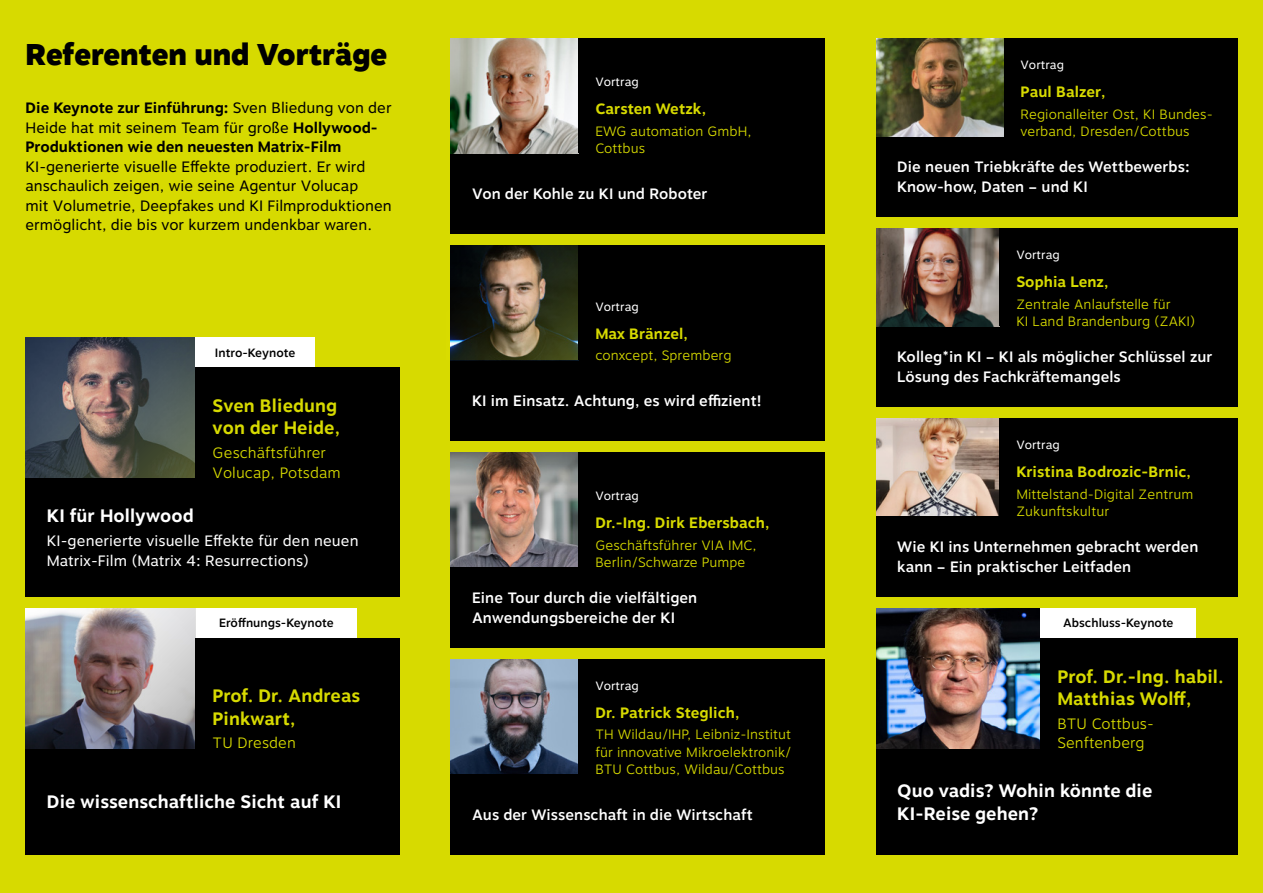
<style>
.page{position:relative;width:1263px;height:893px;background:#d7da00}
.page>*{position:absolute;margin:0;border:0;box-sizing:border-box;transform-origin:0 0}
.t1{font:900 30px "Motiva Sans";letter-spacing:-.015em;color:#000}
.t2{font:700 18px/22.5px "Motiva Sans";letter-spacing:.005em;color:#fff}
.t3{font:700 18px/22.5px "Motiva Sans";letter-spacing:.005em;color:#d7da00}
.t4{font:500 15px/19.5px "Motiva Sans";letter-spacing:.005em;color:#fff}
.t5{font:15px/19.5px "Motiva Sans";color:#000}
.t6{font:700 15px/19.5px "Motiva Sans";color:#000}
.t7{font:700 15px "Motiva Sans";letter-spacing:.005em;color:#d7da00}
.t8{font:15px/19.5px "Motiva Sans";letter-spacing:.005em;color:#fff}
.t9{font:300 15px/19.5px "Motiva Sans";letter-spacing:.005em;color:#d7da00}
.t10{font:300 13.5px/17.2px "Motiva Sans";letter-spacing:.005em;color:#d7da00}
.t11{font:12px "Motiva Sans";color:#fff}
.t12{font:500 12px "Motiva Sans";letter-spacing:-.005em;color:#000}
.s1{font-weight:400}
</style>
<div class="page">
<div style="left:26px;top:478px;width:374px;height:119px;background:#000"></div>
<svg style="left:26px;top:337px;width:170px;height:141px;background:#575757"></svg>
<div style="left:196px;top:367px;width:204px;height:111px;background:#000"></div>
<div style="left:196px;top:337px;width:119px;height:30px;background:#fff"></div>
<div style="left:451px;top:774px;width:374px;height:81px;background:#000"></div>
<img style="left:451px;top:659px;width:127px;height:115px">
<div style="left:578px;top:659px;width:247px;height:115px;background:#000"></div>
<div style="left:876px;top:748px;width:361px;height:107px;background:#000"></div>
<img style="left:876px;top:608px;width:164px;height:140px">
<div style="left:1040px;top:608px;width:156px;height:30px;background:#fff"></div>
<div style="left:1040px;top:638px;width:197px;height:110px;background:#000"></div>
<div style="left:451px;top:153px;width:374px;height:81px;background:#000"></div>
<img style="left:451px;top:38px;width:127px;height:115px">
<div style="left:578px;top:38px;width:247px;height:115px;background:#000"></div>
<div style="left:451px;top:567px;width:374px;height:81px;background:#000"></div>
<img style="left:451px;top:452px;width:127px;height:115px">
<div style="left:578px;top:452px;width:247px;height:115px;background:#000"></div>
<div style="left:451px;top:360px;width:374px;height:81px;background:#000"></div>
<img style="left:450px;top:245px;width:128px;height:115px">
<div style="left:578px;top:245px;width:247px;height:115px;background:#000"></div>
<div style="left:876px;top:136px;width:361px;height:81px;background:#000"></div>
<img style="left:876px;top:38px;width:127px;height:98px">
<div style="left:1003px;top:38px;width:234px;height:98px;background:#000"></div>
<div style="left:876px;top:326px;width:361px;height:81px;background:#000"></div>
<img style="left:876px;top:228px;width:123px;height:98px">
<div style="left:999px;top:228px;width:238px;height:98px;background:#000"></div>
<div style="left:876px;top:516px;width:361px;height:81px;background:#000"></div>
<img style="left:876px;top:418px;width:123px;height:98px">
<div style="left:999px;top:418px;width:238px;height:98px;background:#000"></div>
<div style="left:26px;top:748px;width:374px;height:107px;background:#000"></div>
<div style="left:196px;top:608px;width:161px;height:30px;background:#fff"></div>
<div style="left:196px;top:638px;width:204px;height:110px;background:#000"></div>
<img style="left:26px;top:608px;width:170px;height:140px">
<h1 class="t1" style="left:26px;top:32px;width:363px">Referenten und Vorträge</h1>
<p class="t6" style="left:26px;top:99px;width:368px">Die Keynote zur Einführung: <span class="s1">Sven Bliedung von der<br>Heide hat mit seinem Team für große</span> Hollywood-<br>Produktionen wie den neuesten Matrix-Film</p>
<p class="t5" style="left:26px;top:157px;width:368px">KI-generierte visuelle Effekte produziert. Er wird anschaulich zeigen, wie seine Agentur Volucap<br>mit Volumetrie, Deepfakes und KI Filmproduktionen ermöglicht, die bis vor kurzem undenkbar waren.</p>
<p class="t12" style="left:215px;top:344px;width:82px">Intro-Keynote</p>
<p class="t3" style="left:213px;top:395px;width:129px">Sven Bliedung von der Heide,</p>
<p class="t9" style="left:213px;top:443px;width:130px">Geschäftsführer<br>Volucap, Potsdam</p>
<p class="t2" style="left:47px;top:505px;width:149px">KI für Hollywood</p>
<p class="t8" style="left:47px;top:531px;width:313px">KI-generierte visuelle Effekte für den neuen<br>Matrix-Film (Matrix 4: Resurrections)</p>
<p class="t12" style="left:219px;top:614px;width:116px">Eröffnungs-Keynote</p>
<p class="t3" style="left:213px;top:685px;width:149px">Prof. Dr. Andreas<br>Pinkwart,</p>
<p class="t9" style="left:213px;top:733px;width:85px">TU Dresden</p>
<p class="t2" style="left:47px;top:791px;width:296px">Die wissenschaftliche Sicht auf KI</p>
<p class="t11" style="left:595px;top:73px;width:45px">Vortrag</p>
<p class="t7" style="left:595px;top:98px;width:112px">Carsten Wetzk,</p>
<p class="t10" style="left:595px;top:123px;width:158px">EWG automation GmbH,<br>Cottbus</p>
<p class="t4" style="left:472px;top:184px;width:237px">Von der Kohle zu KI und Roboter</p>
<p class="t11" style="left:595px;top:297px;width:45px">Vortrag</p>
<p class="t7" style="left:595px;top:322px;width:94px">Max Bränzel,</p>
<p class="t10" style="left:595px;top:347px;width:138px">conxcept, Spremberg</p>
<p class="t4" style="left:472px;top:391px;width:291px">KI im Einsatz. Achtung, es wird effizient!</p>
<p class="t11" style="left:595px;top:487px;width:45px">Vortrag</p>
<p class="t7" style="left:595px;top:512px;width:176px">Dr.-Ing. Dirk Ebersbach,</p>
<p class="t10" style="left:595px;top:536px;width:163px">Geschäftsführer VIA IMC,<br>Berlin / Schwarze Pumpe</p>
<p class="t4" style="left:472px;top:588px;width:227px">Eine Tour durch die vielfältigen<br>Anwendungsbereiche der KI</p>
<p class="t11" style="left:595px;top:677px;width:45px">Vortrag</p>
<p class="t7" style="left:595px;top:702px;width:145px">Dr. Patrick Steglich,</p>
<p class="t10" style="left:595px;top:726px;width:197px;text-align:justify">TH Wildau / IHP, Leibniz-Institut für innovative Mikroelektronik / BTU Cottbus, Wildau / Cottbus</p>
<p class="t4" style="left:472px;top:805px;width:282px">Aus der Wissenschaft in die Wirtschaft</p>
<p class="t11" style="left:1020px;top:56px;width:45px">Vortrag</p>
<p class="t7" style="left:1020px;top:81px;width:86px">Paul Balzer,</p>
<p class="t10" style="left:1020px;top:106px;width:194px">Regionalleiter Ost, KI Bundes&shy;verband, Dresden / Cottbus</p>
<p class="t4" style="left:897px;top:158px;width:294px">Die neuen Triebkräfte des Wettbewerbs:<br>Know-how, Daten – und KI</p>
<p class="t11" style="left:1016px;top:246px;width:45px">Vortrag</p>
<p class="t7" style="left:1016px;top:271px;width:94px">Sophia Lenz,</p>
<p class="t10" style="left:1016px;top:296px;width:180px">Zentrale Anlaufstelle für<br>KI Land Brandenburg (ZAKI)</p>
<p class="t4" style="left:897px;top:348px;width:317px">Kolleg*in KI – KI als möglicher Schlüssel zur<br>Lösung des Fachkräftemangels</p>
<p class="t11" style="left:1016px;top:436px;width:45px">Vortrag</p>
<p class="t7" style="left:1016px;top:461px;width:176px">Kristina Bodrozic-Brnic,</p>
<p class="t10" style="left:1016px;top:485px;width:179px">Mittelstand-Digital Zentrum<br>Zukunftskultur</p>
<p class="t4" style="left:897px;top:537px;width:303px">Wie KI ins Unternehmen gebracht werden kann – Ein praktischer Leitfaden</p>
<p class="t12" style="left:1063px;top:614px;width:112px">Abschluss-Keynote</p>
<p class="t3" style="left:1057px;top:665px;width:168px">Prof. Dr.-Ing. habil.<br>Matthias Wolff,</p>
<p class="t9" style="left:1057px;top:714px;width:98px">BTU Cottbus-<br>Senftenberg</p>
<p class="t2" style="left:897px;top:780px;width:257px">Quo vadis? Wohin könnte die<br>KI-Reise gehen?</p>
</div>
